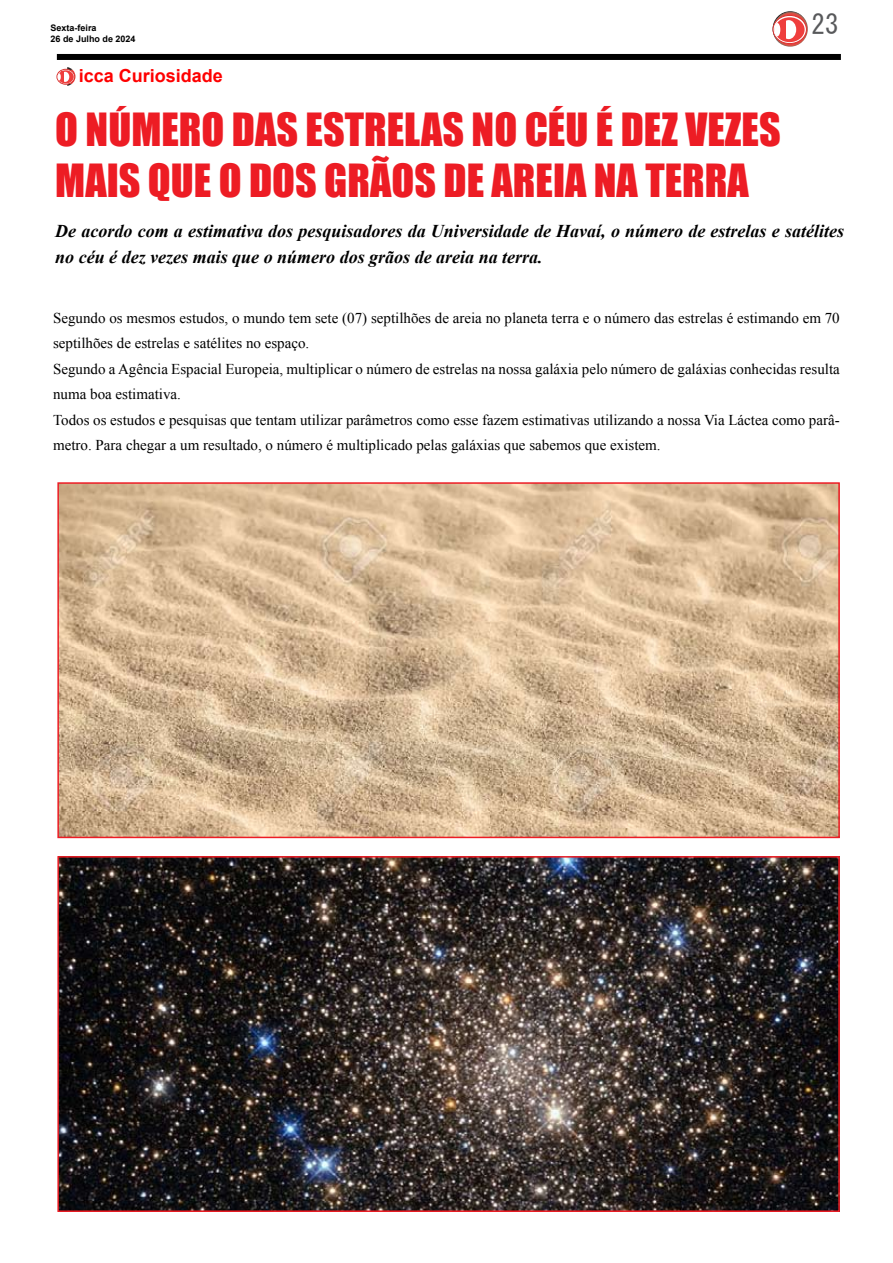
<style>
.page{position:relative;width:893px;height:1263px;background:#fff}
.page>*{position:absolute;margin:0;border:0;box-sizing:border-box;transform-origin:0 0}
.t1{font:42px/50.4px "Impact";color:#ed1c24}
.t2{font:27px "MS Gothic";color:#58595b}
.t3{font:italic 700 18px/25.5px "Times New Roman";color:#000}
.t4{font:700 18px "Arial";color:#fe0000}
.t5{font:15px/25.5px "Times New Roman";color:#000}
.t6{font:700 9px "Arial";color:#000}
</style>
<div class="page">
<div style="left:57px;top:54px;width:784px;height:6px;background:#000"></div>
<svg style="left:773px;top:11px;width:35px;height:36px"></svg>
<svg style="left:773px;top:15px;width:33px;height:29px"></svg>
<div style="left:773px;top:15px;width:34px;height:29px;border:1px solid #d9322f;border-radius:50%"></div>
<svg style="left:775px;top:17px;width:30px;height:25px"></svg>
<div style="left:774px;top:23px;width:6px;height:13px;background:#fff;border-radius:50%"></div>
<div style="left:781px;top:20px;width:15px;height:19px;background:#fff;border-radius:50%"></div>
<hr style="left:781px;top:20px;width:4px;height:19px;background:#ef3e3d">
<div style="left:57px;top:69px;width:18px;height:15px;border:1px solid #d9322f;border-radius:50%"></div>
<svg style="left:58px;top:67px;width:17px;height:19px"></svg>
<img style="left:60px;top:485px;width:777px;height:350px">
<div style="left:57px;top:482px;width:783px;height:356px;border:2px solid #ed1c24"></div>
<img style="left:60px;top:859px;width:777px;height:350px">
<div style="left:57px;top:856px;width:783px;height:356px;border:2px solid #ed1c24"></div>
<p class="t6" style="left:51px;top:22px;width:48px">Sexta-feira</p>
<h2 class="t2" style="left:812px;top:11px;width:28px">23</h2>
<p class="t6" style="left:51px;top:33px;width:87px">26 de Julho de 2024</p>
<p class="t4" style="left:79px;top:64px;width:146px">icca Curiosidade</p>
<h1 class="t1" style="left:55px;top:104px;width:727px">O NÚMERO DAS ESTRELAS NO CÉU É DEZ VEZES<br>MAIS QUE O DOS GRÃOS DE AREIA NA TERRA</h1>
<p class="t3" style="left:55px;top:218px;width:790px">De acordo com a estimativa dos pesquisadores da Universidade de Havaí, o número de estrelas e satélites no céu é dez vezes mais que o número dos grãos de areia na terra.</p>
<p class="t5" style="left:53px;top:304px;width:788px">Segundo os mesmos estudos, o mundo tem sete (07) septilhões de areia no planeta terra e o número das estrelas é estimando em 70 septilhões de estrelas e satélites no espaço.<br>Segundo a Agência Espacial Europeia, multiplicar o número de estrelas na nossa galáxia pelo número de galáxias conhecidas resulta numa boa estimativa.<br>Todos os estudos e pesquisas que tentam utilizar parâmetros como esse fazem estimativas utilizando a nossa Via Láctea como parâ&shy;metro. Para chegar a um resultado, o número é multiplicado pelas galáxias que sabemos que existem.</p>
</div>
